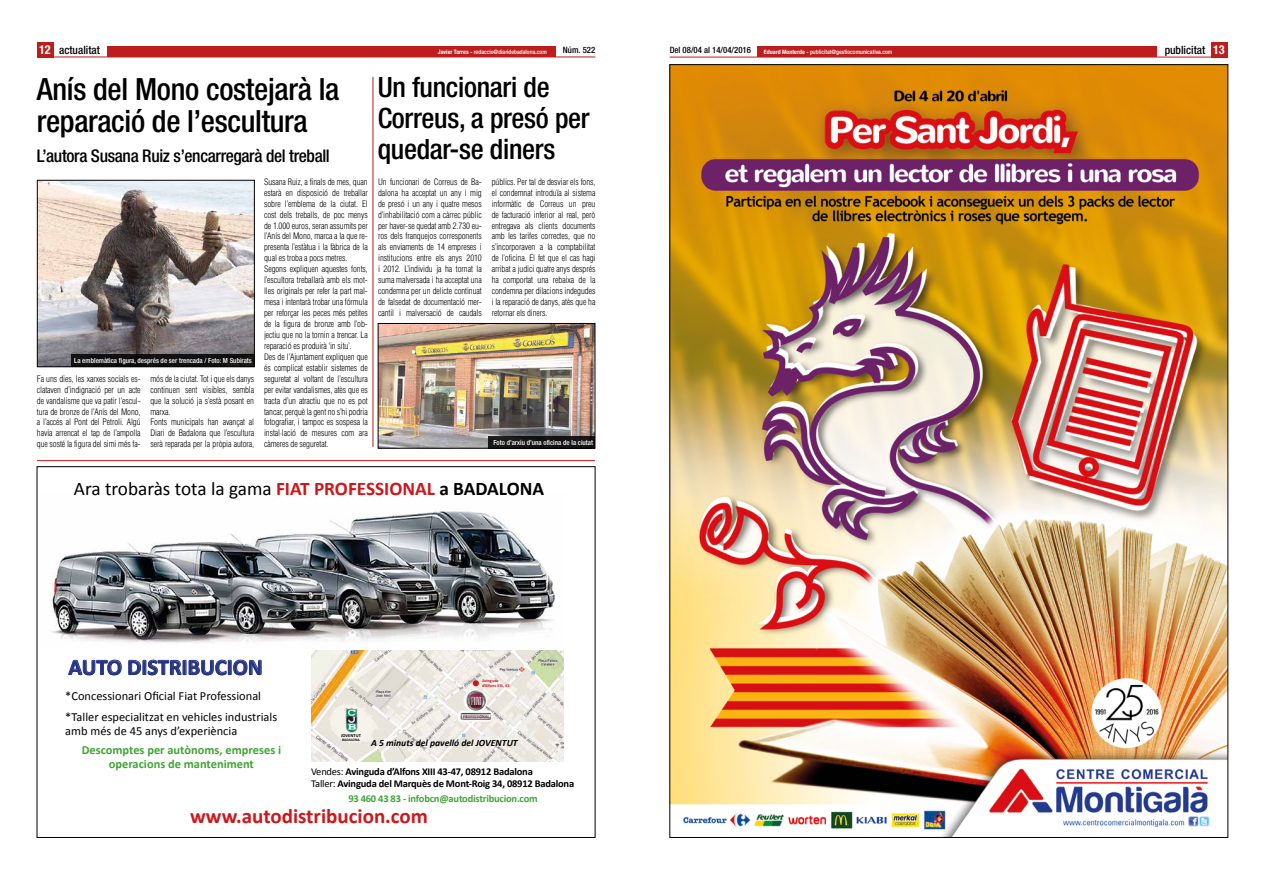
<style>
.page{position:relative;width:1265px;height:881px;background:#fff}
.page>*{position:absolute;margin:0;border:0;box-sizing:border-box;transform-origin:0 0}
.t1{font:500 condensed 30.62px/32.4px "Helvetica Neue";letter-spacing:-.01em;color:#000}
.t2{font:500 condensed 28px/30.6px "Helvetica Neue";letter-spacing:-.01em;color:#000}
.t3{font:700 22.4px "Calibri";color:#283583}
.t4{font:700 20.91px "Calibri";color:#cd171a}
.t5{font:19.16px "Calibri";color:#000}
.t6{font:500 condensed 17.5px "Helvetica Neue";letter-spacing:-.02em;color:#000}
.t7{font:12.34px/20.9px "Calibri";color:#000}
.t8{font:700 12.34px/13.9px "Calibri";color:#3fa535;text-align:center}
.t9{font:500 condensed 11.38px "Helvetica Neue";color:#000}
.t10{font:700 10.5px/12.2px "Calibri";letter-spacing:-.02em;color:#000}
.t11{font:700 10.5px "Calibri";letter-spacing:-.02em;color:#3fa535}
.t12{font:italic 700 9.62px "Calibri";color:#000}
.t13{font:300 condensed 8.75px/10.9px "Helvetica";letter-spacing:-.01em;color:#000;text-align:justify}
.t14{font:500 condensed 8.75px "Helvetica Neue";color:#000}
.t15{font:500 condensed 7px "Helvetica Neue";color:#fff}
.t16{font:500 condensed 6.04px "Helvetica Neue";color:#fff}
.t17{font:700 4.55px "Calibri";color:#000}
.t18{font:700 4.29px/4.7px "Calibri";color:#cd171a}
.t19{font:700 3.76px "Calibri";color:#000}
.s1{font-weight:700;font-size:12.25px;color:#fff}
.s2{font-weight:700}
.s3{font-weight:700;color:#cd171a}
.s4{font-weight:400}
</style>
<div class="page">
<div style="left:1211px;top:42px;width:17px;height:15px;background:#bd1d1d"></div>
<hr style="left:670px;top:57px;width:558px;height:1px;background:#bd1d1d">
<div style="left:757px;top:46px;width:399px;height:11px;background:#bd1d1d"></div>
<hr style="left:37px;top:57px;width:558px;height:1px;background:#bd1d1d">
<div style="left:107px;top:46px;width:448px;height:11px;background:#bd1d1d"></div>
<div style="left:37px;top:42px;width:17px;height:15px;background:#bd1d1d"></div>
<img style="left:50px;top:511px;width:505px;height:132px">
<svg style="left:68px;top:659px;width:54px;height:16px"></svg>
<svg style="left:128px;top:659px;width:134px;height:16px"></svg>
<img style="left:312px;top:650px;width:252px;height:111px">
<svg style="left:458px;top:688px;width:36px;height:33px"></svg>
<img style="left:458px;top:689px;width:35px;height:32px">
<img style="left:346px;top:707px;width:6px;height:25px">
<svg style="left:473px;top:680px;width:6px;height:6px"></svg>
<hr style="left:37px;top:460px;width:558px;height:1px;background:#bd1d1d">
<img style="left:380px;top:325px;width:213px;height:121px">
<div style="left:378px;top:323px;width:217px;height:125px;border:1px solid #000"></div>
<img style="left:39px;top:182px;width:213px;height:183px">
<div style="left:37px;top:180px;width:217px;height:187px;border:1px solid #000"></div>
<div style="left:71px;top:355px;width:183px;height:12px;background:#111"></div>
<hr style="left:373px;top:77px;width:1px;height:370px;background:#bd1d1d">
<div style="left:488px;top:436px;width:107px;height:12px;background:#161616"></div>
<img style="left:672px;top:66px;width:554px;height:769px">
<h3 class="t9" style="left:39px;top:43px;width:62px"><span class="s1">12</span> actualitat</h3>
<p class="t16" style="left:438px;top:48px;width:110px"><span class="s2">Javier Torres -</span> redaccio@diaridebadalona.com</p>
<p class="t14" style="left:563px;top:45px;width:34px">Núm. 522</p>
<p class="t14" style="left:670px;top:44px;width:83px">Del 08/04 al 14/04/2016</p>
<p class="t16" style="left:764px;top:48px;width:130px"><span class="s2">Eduard Monterde -</span> publicitat@gestiocomunicativa.com</p>
<h3 class="t9" style="left:1165px;top:44px;width:62px">publicitat <span class="s1">13</span></h3>
<h1 class="t1" style="left:37px;top:72px;width:304px">Anís del Mono costejarà la reparació de l’escultura</h1>
<h3 class="t6" style="left:37px;top:145px;width:294px">L’autora Susana Ruiz s’encarregarà del treball</h3>
<p class="t15" style="left:74px;top:356px;width:179px">La emblemàtica figura, després de ser trencada / Foto: M Subirats</p>
<p class="t13" style="left:37px;top:373px;width:105px">Fa uns dies, les xarxes socials es&shy;clataven d’indignació per un acte de vandalisme que va patir l’escul&shy;tura de bronze de l’Anís del Mono, a l’accés al Pont del Petroli. Algú havia arrencat el tap de l’ampolla que sosté la figura del simi més fa-</p>
<p class="t13" style="left:151px;top:373px;width:105px;text-align:left">mós de la ciutat. Tot i que els danys continuen sent visibles, sembla que la solució ja s’està posant en marxa.<br>Fonts municipals han avançat al<br>Diari de Badalona que l’escultura serà reparada per la pròpia autora,</p>
<p class="t13" style="left:264px;top:176px;width:105px;text-align:left">Susana Ruiz, a finals de mes, quan estarà en disposició de treballar sobre l’emblema de la ciutat. El cost dels treballs, de poc menys de 1.000 euros, seran assumits per l’Anís del Mono, marca a la que re&shy;presenta l’estàtua i la fàbrica de la qual es troba a pocs metres.<br>Segons expliquen aquestes fonts, l’escultora treballarà amb els mot&shy;lles originals per refer la part mal&shy;mesa i intentarà trobar una fórmula per reforçar les peces més petites de la figura de bronze amb l’ob&shy;jectiu que no la tornin a trencar. La reparació es produirà ‘in situ’.<br>Des de l’Ajuntament expliquen que és complicat establir sistemes de seguretat al voltant de l’escultura per evitar vandalismes, atès que es tracta d’un atractiu que no es pot tancar, perquè la gent no s’hi podria fotografiar, i tampoc es sospesa la instal·lació de mesures com ara càmeres de seguretat.</p>
<h2 class="t2" style="left:378px;top:72px;width:214px">Un funcionari de<br>Correus, a presó per quedar-se diners</h2>
<p class="t13" style="left:378px;top:176px;width:105px">Un funcionari de Correus de Ba&shy;dalona ha acceptat un any i mig de presó i un any i quatre mesos d’inhabilitació com a càrrec públic per haver-se quedat amb 2.730 eu&shy;ros dels franquejos corresponents als enviaments de 14 empreses i institucions entre els anys 2010 i 2012. L’individu ja ha tornat la suma malversada i ha acceptat una condemna per un delicte continuat de falsedat de documentació mer&shy;cantil i malversació de caudals</p>
<p class="t13" style="left:492px;top:176px;width:105px">públics. Per tal de desviar els fons, el condemnat introduïa al sistema informàtic de Correus un preu de facturació inferior al real, però entregava als clients documents amb les tarifes correctes, que no s’incorporaven a la comptabilitat de l’oficina. El fet que el cas hagi arribat a judici quatre anys després ha comportat una rebaixa de la condemna per dilacions indegudes i la reparació de danys, atès que ha retornar els diners.</p>
<p class="t15" style="left:493px;top:438px;width:101px">Foto d’arxiu d’una oficina de la ciutat</p>
<h3 class="t5" style="left:74px;top:477px;width:472px">Ara trobaràs tota la gama <span class="s3">FIAT PROFESSIONAL</span> <span class="s2">a BADALONA</span></h3>
<h3 class="t3" style="left:69px;top:652px;width:196px">AUTO DISTRIBUCION</h3>
<h3 class="t7" style="left:65px;top:685px;width:213px">*Concessionari Oficial Fiat Professional *Taller especialitzat en vehicles industrials</h3>
<h3 class="t7" style="left:65px;top:720px;width:174px">amb més de 45 anys d’experiència</h3>
<h3 class="t8" style="left:82px;top:743px;width:201px">Descomptes per autònoms, empreses i operacions de manteniment</h3>
<p class="t18" style="left:482px;top:678px;width:29px">Avinguda d’Alfons XIII, 43</p>
<p class="t17" style="left:341px;top:732px;width:21px">JOVENTUT</p>
<p class="t19" style="left:342px;top:737px;width:19px">BADALONA</p>
<p class="t12" style="left:371px;top:736px;width:148px">A 5 minuts del pavelló del JOVENTUT</p>
<p class="t10" style="left:311px;top:765px;width:265px"><span class="s4">Vendes:</span> Avinguda d’Alfons XIII 43-47, 08912 Badalona<br><span class="s4">Taller:</span> Avinguda del Marquès de Mont-Roig 34, 08912 Badalona</p>
<p class="t11" style="left:348px;top:791px;width:191px">93 460 43 83 - infobcn@autodistribucion.com</p>
<h3 class="t4" style="left:190px;top:803px;width:239px">www.autodistribucion.com</h3>
</div>
